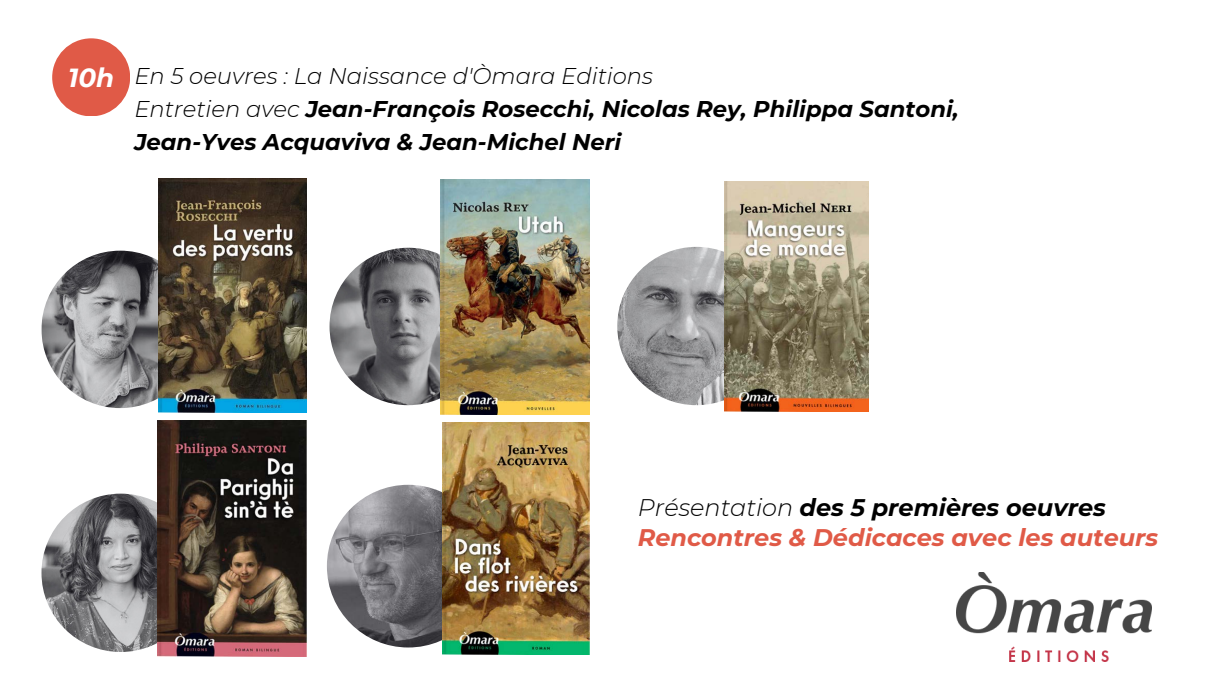
<style>
.page{position:relative;width:1230px;height:693px;background:#fff}
.page>*{position:absolute;margin:0;border:0;box-sizing:border-box;transform-origin:0 0}
.t1{font:italic 700 26.2px "Montserrat";color:#fff}
.t2{font:italic 700 24px "Montserrat";color:#e05a47}
.t3{font:italic 700 24px "Montserrat";color:#000}
.t4{font:italic 700 22.7px "Montserrat";color:#000}
.t5{font:italic 300 22.7px "Montserrat";color:#000}
.s1{font-weight:300}
</style>
<div class="page">
<div style="left:52px;top:38px;width:78px;height:78px;background:#e05a47;border-radius:50%"></div>
<img style="left:41px;top:251px;width:158px;height:157px;border-radius:50%">
<img style="left:330px;top:248px;width:157px;height:157px;border-radius:50%">
<img style="left:41px;top:494px;width:159px;height:158px;border-radius:50%">
<img style="left:327px;top:485px;width:163px;height:162px;border-radius:50%">
<img style="left:617px;top:247px;width:159px;height:158px;border-radius:50%">
<img style="left:158px;top:178px;width:149px;height:235px">
<img style="left:441px;top:180px;width:148px;height:235px">
<img style="left:157px;top:420px;width:150px;height:237px">
<img style="left:442px;top:423px;width:147px;height:231px">
<img style="left:724px;top:181px;width:144px;height:231px">
<img style="left:956px;top:573px;width:195px;height:88px">
<p class="t1" style="left:68px;top:62px;width:48px">10h</p>
<p class="t5" style="left:134px;top:62px;width:520px">En 5 oeuvres : La Naissance d'Òmara Editions</p>
<p class="t4" style="left:134px;top:95px;width:826px"><span class="s1">Entretien avec</span> Jean-François Rosecchi, Nicolas Rey, Philippa Santoni,</p>
<p class="t4" style="left:134px;top:128px;width:488px">Jean-Yves Acquaviva &amp; Jean-Michel Neri</p>
<p class="t3" style="left:638px;top:493px;width:470px"><span class="s1">Présentation</span> des 5 premières oeuvres</p>
<p class="t2" style="left:638px;top:523px;width:522px">Rencontres &amp; Dédicaces avec les auteurs</p>
</div>
